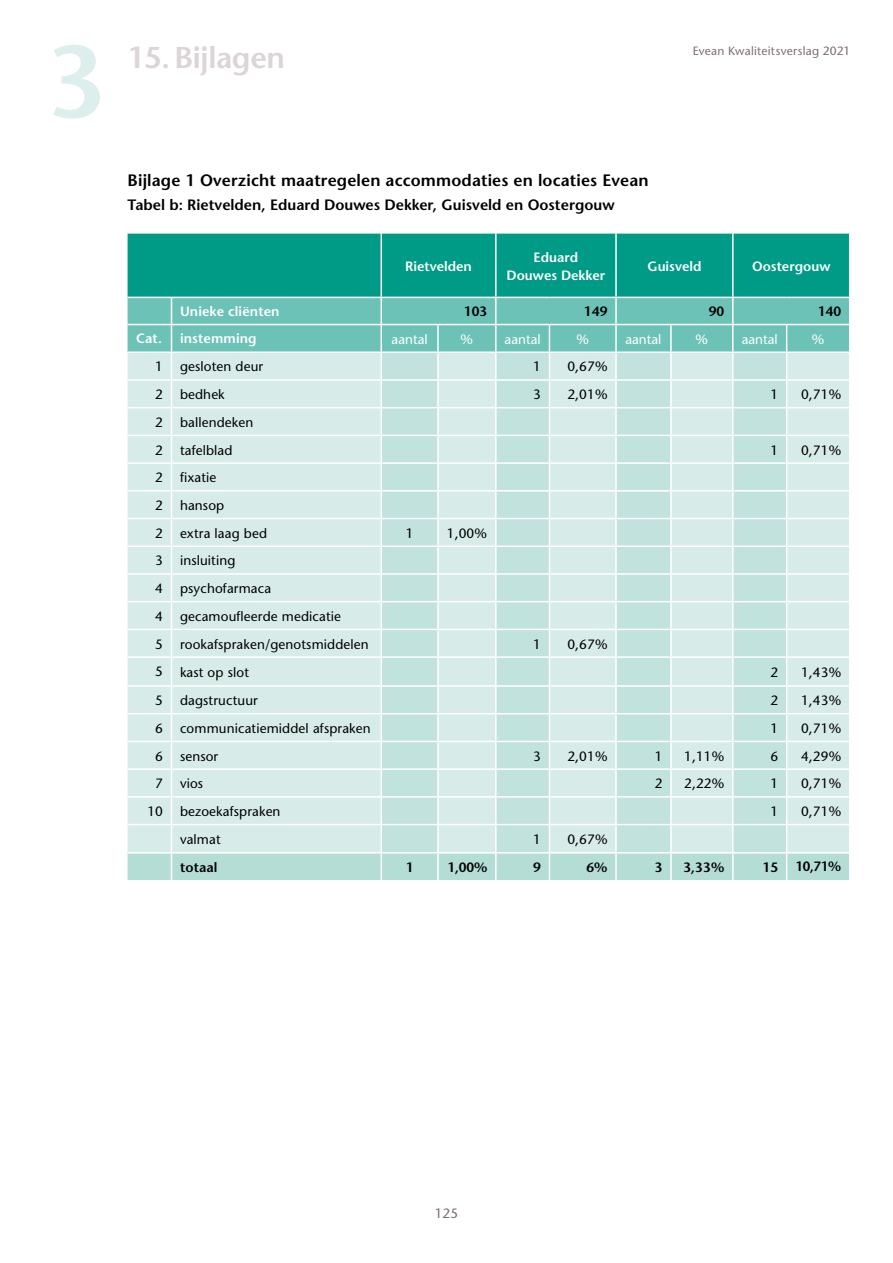
<style>
.page{position:relative;width:893px;height:1263px;background:#fff}
.page>*{position:absolute;margin:0;border:0;box-sizing:border-box;transform-origin:0 0}
.t1{font:600 102px "Stone Sans";color:#ddefec}
.t2{font:600 30px "Stone Sans";letter-spacing:-.01em;color:#dcd5d8}
.t3{font:600 16.5px "Stone Sans";letter-spacing:.01em;color:#000}
.t4{font:600 15px "Stone Sans";color:#000}
.t5{font:13.5px "Stone Sans";letter-spacing:.01em;color:#000}
.t6{font:600 13.5px/18px "Stone Sans";color:#fff;text-align:center}
.t7{font:600 13.5px "Stone Sans";letter-spacing:.01em;color:#000}
.t8{font:13.5px "Stone Sans";color:#fff}
.t9{font:13.5px "Stone Sans";color:#816c75}
.t10{font:12px "Stone Sans";letter-spacing:.02em;color:#816c75}
</style>
<div class="page">
<div style="left:128px;top:234px;width:721px;height:63px;background:#009b87"></div>
<hr style="left:381px;top:234px;width:1px;height:63px;background:#fff">
<hr style="left:495px;top:234px;width:2px;height:63px;background:#fff">
<hr style="left:615px;top:234px;width:2px;height:63px;background:#fff">
<hr style="left:732px;top:234px;width:2px;height:63px;background:#fff">
<svg style="left:128px;top:297px;width:722px;height:583px;background:#c9e6e1"></svg>
<h1 class="t1" style="left:48px;top:20px;width:60px">3</h1>
<h2 class="t2" style="left:128px;top:40px;width:159px">15.Bijlagen</h2>
<p class="t3" style="left:128px;top:170px;width:523px">Bijlage 1 Overzicht maatregelen accommodaties en locaties Evean</p>
<p class="t4" style="left:128px;top:195px;width:488px">Tabel b: Rietvelden, Eduard Douwes Dekker, Guisveld en Oostergouw</p>
<p class="t10" style="left:693px;top:44px;width:159px">Evean Kwaliteitsverslag 2021</p>
<p class="t6" style="left:405px;top:257px;width:68px">Rietvelden</p>
<p class="t6" style="left:507px;top:248px;width:100px">Eduard<br>Douwes Dekker</p>
<p class="t6" style="left:647px;top:257px;width:56px">Guisveld</p>
<p class="t6" style="left:752px;top:257px;width:80px">Oostergouw</p>
<p class="t6" style="left:180px;top:302px;width:101px">Unieke cliënten</p>
<p class="t7" style="left:464px;top:303px;width:25px">103</p>
<p class="t7" style="left:584px;top:303px;width:25px">149</p>
<p class="t7" style="left:709px;top:303px;width:17px">90</p>
<p class="t7" style="left:818px;top:303px;width:25px">140</p>
<p class="t6" style="left:136px;top:329px;width:27px">Cat.</p>
<p class="t6" style="left:180px;top:329px;width:78px">instemming</p>
<p class="t8" style="left:392px;top:331px;width:38px">aantal</p>
<p class="t8" style="left:461px;top:331px;width:14px">%</p>
<p class="t8" style="left:505px;top:331px;width:38px">aantal</p>
<p class="t8" style="left:576px;top:331px;width:14px">%</p>
<p class="t8" style="left:625px;top:331px;width:38px">aantal</p>
<p class="t8" style="left:696px;top:331px;width:14px">%</p>
<p class="t8" style="left:742px;top:331px;width:38px">aantal</p>
<p class="t8" style="left:812px;top:331px;width:14px">%</p>
<p class="t5" style="left:155px;top:359px;width:9px">1</p>
<p class="t5" style="left:180px;top:359px;width:85px">gesloten deur</p>
<p class="t5" style="left:533px;top:359px;width:9px">1</p>
<p class="t5" style="left:567px;top:359px;width:42px">0,67%</p>
<p class="t5" style="left:155px;top:386px;width:9px">2</p>
<p class="t5" style="left:180px;top:386px;width:46px">bedhek</p>
<p class="t5" style="left:533px;top:386px;width:9px">3</p>
<p class="t5" style="left:567px;top:386px;width:42px">2,01%</p>
<p class="t5" style="left:770px;top:386px;width:9px">1</p>
<p class="t5" style="left:801px;top:386px;width:42px">0,71%</p>
<p class="t5" style="left:155px;top:414px;width:9px">2</p>
<p class="t5" style="left:180px;top:414px;width:75px">ballendeken</p>
<p class="t5" style="left:155px;top:442px;width:9px">2</p>
<p class="t5" style="left:180px;top:442px;width:54px">tafelblad</p>
<p class="t5" style="left:770px;top:442px;width:9px">1</p>
<p class="t5" style="left:801px;top:442px;width:42px">0,71%</p>
<p class="t5" style="left:155px;top:470px;width:9px">2</p>
<p class="t5" style="left:180px;top:470px;width:38px">fixatie</p>
<p class="t5" style="left:155px;top:497px;width:9px">2</p>
<p class="t5" style="left:180px;top:497px;width:46px">hansop</p>
<p class="t5" style="left:155px;top:525px;width:9px">2</p>
<p class="t5" style="left:180px;top:525px;width:89px">extra laag bed</p>
<p class="t5" style="left:406px;top:525px;width:9px">1</p>
<p class="t5" style="left:447px;top:525px;width:42px">1,00%</p>
<p class="t5" style="left:155px;top:553px;width:9px">3</p>
<p class="t5" style="left:180px;top:553px;width:57px">insluiting</p>
<p class="t5" style="left:155px;top:580px;width:9px">4</p>
<p class="t5" style="left:180px;top:580px;width:93px">psychofarmaca</p>
<p class="t5" style="left:155px;top:608px;width:9px">4</p>
<p class="t5" style="left:180px;top:608px;width:163px">gecamoufleerde medicatie</p>
<p class="t5" style="left:155px;top:636px;width:9px">5</p>
<p class="t5" style="left:180px;top:636px;width:190px">rookafspraken/genotsmiddelen</p>
<p class="t5" style="left:533px;top:636px;width:9px">1</p>
<p class="t5" style="left:567px;top:636px;width:42px">0,67%</p>
<p class="t5" style="left:155px;top:664px;width:9px">5</p>
<p class="t5" style="left:180px;top:664px;width:70px">kast op slot</p>
<p class="t5" style="left:770px;top:664px;width:9px">2</p>
<p class="t5" style="left:801px;top:664px;width:42px">1,43%</p>
<p class="t5" style="left:155px;top:692px;width:9px">5</p>
<p class="t5" style="left:180px;top:692px;width:79px">dagstructuur</p>
<p class="t5" style="left:770px;top:692px;width:9px">2</p>
<p class="t5" style="left:801px;top:692px;width:42px">1,43%</p>
<p class="t5" style="left:155px;top:720px;width:9px">6</p>
<p class="t5" style="left:180px;top:720px;width:192px">communicatiemiddel afspraken</p>
<p class="t5" style="left:770px;top:720px;width:9px">1</p>
<p class="t5" style="left:801px;top:720px;width:42px">0,71%</p>
<p class="t5" style="left:155px;top:748px;width:9px">6</p>
<p class="t5" style="left:180px;top:748px;width:40px">sensor</p>
<p class="t5" style="left:533px;top:748px;width:9px">3</p>
<p class="t5" style="left:567px;top:748px;width:42px">2,01%</p>
<p class="t5" style="left:655px;top:748px;width:9px">1</p>
<p class="t5" style="left:684px;top:748px;width:42px">1,11%</p>
<p class="t5" style="left:770px;top:748px;width:9px">6</p>
<p class="t5" style="left:801px;top:748px;width:42px">4,29%</p>
<p class="t5" style="left:155px;top:776px;width:9px">7</p>
<p class="t5" style="left:180px;top:776px;width:25px">vios</p>
<p class="t5" style="left:655px;top:776px;width:9px">2</p>
<p class="t5" style="left:684px;top:776px;width:42px">2,22%</p>
<p class="t5" style="left:770px;top:776px;width:9px">1</p>
<p class="t5" style="left:801px;top:776px;width:42px">0,71%</p>
<p class="t5" style="left:147px;top:803px;width:17px">10</p>
<p class="t5" style="left:180px;top:803px;width:102px">bezoekafspraken</p>
<p class="t5" style="left:770px;top:803px;width:9px">1</p>
<p class="t5" style="left:801px;top:803px;width:42px">0,71%</p>
<p class="t5" style="left:180px;top:831px;width:42px">valmat</p>
<p class="t5" style="left:533px;top:831px;width:9px">1</p>
<p class="t5" style="left:567px;top:831px;width:42px">0,67%</p>
<p class="t7" style="left:180px;top:859px;width:39px">totaal</p>
<p class="t7" style="left:406px;top:859px;width:9px">1</p>
<p class="t7" style="left:447px;top:859px;width:41px">1,00%</p>
<p class="t7" style="left:533px;top:859px;width:9px">9</p>
<p class="t7" style="left:586px;top:859px;width:23px">6%</p>
<p class="t7" style="left:655px;top:859px;width:9px">3</p>
<p class="t7" style="left:683px;top:859px;width:42px">3,33%</p>
<p class="t7" style="left:762px;top:859px;width:17px">15</p>
<p class="t7" style="left:795px;top:859px;width:47px">10,71%</p>
<p class="t9" style="left:435px;top:1205px;width:25px">125</p>
</div>
